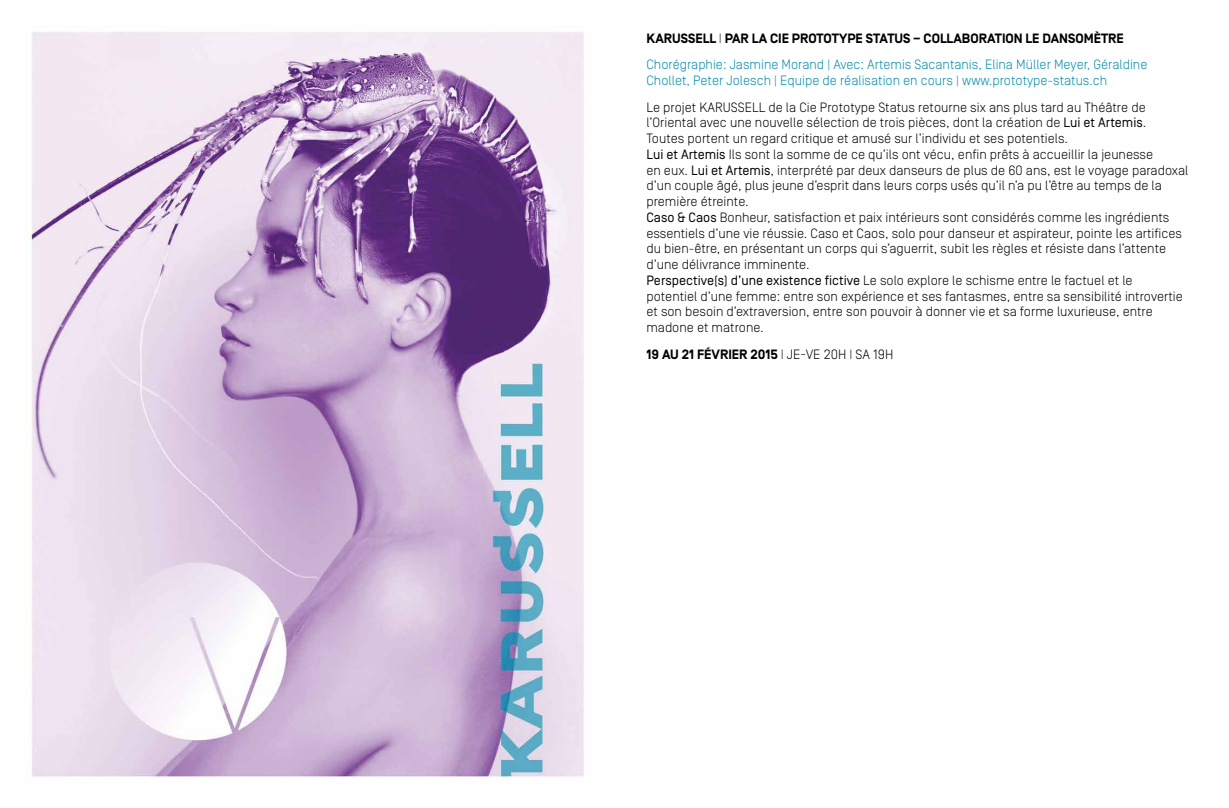
<style>
.page{position:relative;width:1229px;height:808px;background:#fff}
.page>*{position:absolute;margin:0;border:0;box-sizing:border-box;transform-origin:0 0}
.t1{font:300 13.5px/15.8px "Simplon Norm";color:#000}
.t2{font:300 13.5px/26.5px "Simplon Norm";color:#008daa}
.t3{font:700 13.5px "Simplon Norm";color:#000}
.s1{font-weight:700;color:#000}
.s2{color:#000}
.s3{font-weight:400}
.s4{font-weight:300}
</style>
<div class="page">
<img style="left:28px;top:32px;width:556px;height:746px">
<p class="t2" style="left:646px;top:25px;width:502px"><span class="s1">KARUSSELL</span> <span class="s2">|</span> <span class="s1">PAR LA CIE PROTOTYPE STATUS – COLLABORATION LE DANSOMÈTRE<br></span>Chorégraphie: Jasmine Morand | Avec: Artemis Sacantanis, Elina Müller Meyer, Géraldine</p>
<p class="t2" style="left:646px;top:67px;width:462px">Chollet, Peter Jolesch | Equipe de réalisation en cours | www.prototype-status.ch</p>
<p class="t1" style="left:646px;top:99px;width:544px">Le projet KARUSSELL de la Cie Prototype Status retourne six ans plus tard au Théâtre de l’Oriental avec une nouvelle sélection de trois pièces, dont la création de <span class="s3">Lui et Artemis</span>.<br>Toutes portent un regard critique et amusé sur l’individu et ses potentiels.<br><span class="s3">Lui et Artemis</span> Ils sont la somme de ce qu’ils ont vécu, enfin prêts à accueillir la jeunesse<br>en eux. <span class="s3">Lui et Artemis</span>, interprété par deux danseurs de plus de 60 ans, est le voyage paradoxal d’un couple âgé, plus jeune d’esprit dans leurs corps usés qu’il n’a pu l’être au temps de la première étreinte.<br><span class="s3">Caso &amp; Caos</span> Bonheur, satisfaction et paix intérieurs sont considérés comme les ingrédients essentiels d’une vie réussie. Caso et Caos, solo pour danseur et aspirateur, pointe les artifices du bien-être, en présentant un corps qui s’aguerrit, subit les règles et résiste dans l’attente d’une délivrance imminente.<br><span class="s3">Perspective(s) d’une existence fictive</span> Le solo explore le schisme entre le factuel et le<br>potentiel d’une femme: entre son expérience et ses fantasmes, entre sa sensibilité introvertie et son besoin d’extraversion, entre son pouvoir à donner vie et sa forme luxurieuse, entre madone et matrone.</p>
<p class="t3" style="left:646px;top:347px;width:248px">19 AU 21 FÉVRIER 2015 <span class="s4">| JE-VE 20H | SA 19H</span></p>
</div>
